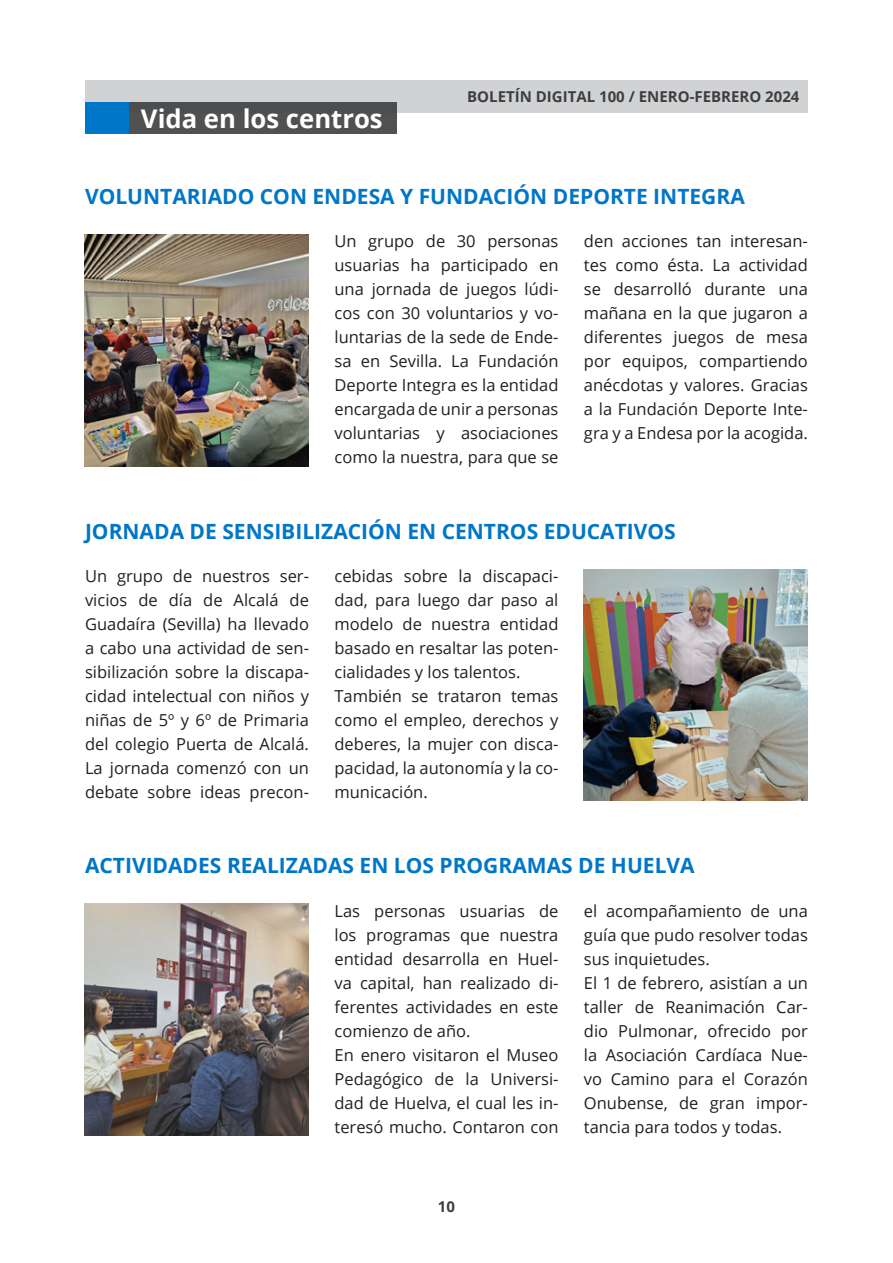
<style>
.page{position:relative;width:893px;height:1263px;background:#fff}
.page>*{position:absolute;margin:0;border:0;box-sizing:border-box;transform-origin:0 0}
.t1{font:700 25.65px "Open Sans";color:#fff}
.t2{font:700 21px "Open Sans";color:#0076c8}
.t3{font:16.5px/24px "Open Sans";color:#231f20;text-align:justify}
.t4{font:700 15px "Open Sans";color:#3e3e3f}
</style>
<div class="page">
<img style="left:85px;top:235px;width:224px;height:231px">
<div style="left:85px;top:81px;width:723px;height:32px;background:#d1d2d4"></div>
<div style="left:129px;top:102px;width:268px;height:32px;background:#515152"></div>
<div style="left:85px;top:102px;width:44px;height:32px;background:#0076c8"></div>
<img style="left:85px;top:904px;width:224px;height:231px">
<img style="left:583px;top:569px;width:224px;height:232px">
<p class="t1" style="left:141px;top:100px;width:243px">Vida en los centros</p>
<p class="t4" style="left:467px;top:86px;width:334px">BOLETÍN DIGITAL 100 / ENERO-FEBRERO 2024</p>
<p class="t2" style="left:85px;top:182px;width:661px">VOLUNTARIADO CON ENDESA Y FUNDACIÓN DEPORTE INTEGRA</p>
<p class="t3" style="left:334px;top:229px;width:225px">Un grupo de 30 personas usuarias ha participado en una jornada de juegos lúdi&shy;cos con 30 voluntarios y vo&shy;luntarias de la sede de Ende&shy;sa en Sevilla. La Fundación Deporte Integra es la entidad encargada de unir a personas voluntarias y asociaciones como la nuestra, para que se</p>
<p class="t3" style="left:584px;top:229px;width:225px">den acciones tan interesan&shy;tes como ésta. La actividad se desarrolló durante una mañana en la que jugaron a diferentes juegos de mesa por equipos, compartiendo anécdotas y valores. Gracias a la Fundación Deporte Inte&shy;gra y a Endesa por la acogida.</p>
<p class="t2" style="left:85px;top:516px;width:592px">JORNADA DE SENSIBILIZACIÓN EN CENTROS EDUCATIVOS</p>
<p class="t3" style="left:85px;top:564px;width:225px">Un grupo de nuestros ser&shy;vicios de día de Alcalá de Guadaíra (Sevilla) ha llevado a cabo una actividad de sen&shy;sibilización sobre la discapa&shy;cidad intelectual con niños y niñas de 5º y 6º de Primaria del colegio Puerta de Alcalá.<br>La jornada comenzó con un debate sobre ideas precon-</p>
<p class="t3" style="left:334px;top:564px;width:225px">cebidas sobre la discapaci&shy;dad, para luego dar paso al modelo de nuestra entidad basado en resaltar las poten&shy;cialidades y los talentos.</p>
<p class="t3" style="left:334px;top:684px;width:225px">También se trataron temas como el empleo, derechos y deberes, la mujer con disca&shy;pacidad, la autonomía y la co&shy;municación.</p>
<p class="t2" style="left:85px;top:851px;width:611px">ACTIVIDADES REALIZADAS EN LOS PROGRAMAS DE HUELVA</p>
<p class="t3" style="left:334px;top:898px;width:225px">Las personas usuarias de los programas que nuestra entidad desarrolla en Huel&shy;va capital, han realizado di&shy;ferentes actividades en este comienzo de año.</p>
<p class="t3" style="left:334px;top:1042px;width:225px">En enero visitaron el Museo Pedagógico de la Universi&shy;dad de Huelva, el cual les in&shy;teresó mucho. Contaron con</p>
<p class="t4" style="left:438px;top:1195px;width:19px">10</p>
<p class="t3" style="left:584px;top:898px;width:225px">el acompañamiento de una guía que pudo resolver todas sus inquietudes.</p>
<p class="t3" style="left:584px;top:970px;width:225px">El 1 de febrero, asistían a un taller de Reanimación Car&shy;dio Pulmonar, ofrecido por la Asociación Cardíaca Nue&shy;vo Camino para el Corazón Onubense, de gran impor&shy;tancia para todos y todas.</p>
</div>
